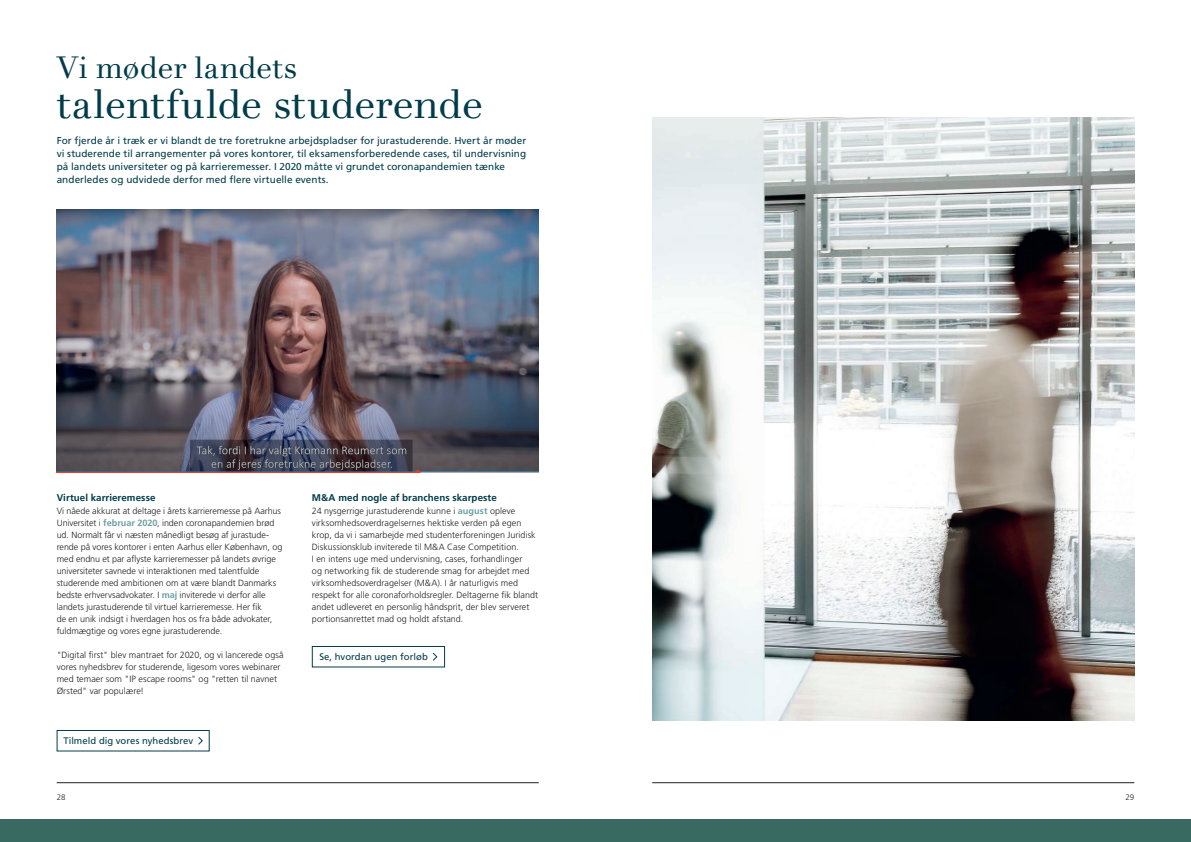
<style>
.page{position:relative;width:1191px;height:842px;background:#fff}
.page>*{position:absolute;margin:0;border:0;box-sizing:border-box;transform-origin:0 0}
.t1{font:40px "Didote Text Pro";letter-spacing:-.02em;color:#003c49}
.t2{font:30px "Didote Text Pro";letter-spacing:-.01em;color:#003c49}
.t3{font:10px/13px "Frutiger LT Std";letter-spacing:.005em;color:#003c49}
.t4{font:700 9.8px "Frutiger LT Std";letter-spacing:.005em;color:#003c49}
.t5{font:9.5px "Frutiger LT Std";letter-spacing:.005em;color:#003c49}
.t6{font:300 9px/12px "Frutiger LT Std";color:#231f20}
.t7{font:300 8px "Frutiger LT Std";color:#231f20}
.s1{font-weight:700;font-size:9.1px;color:#6b9ea5}
</style>
<div class="page">
<hr style="left:652px;top:782px;width:482px;height:1px;background:#231f20">
<hr style="left:57px;top:782px;width:482px;height:1px;background:#231f20">
<img style="left:57px;top:210px;width:482px;height:262px">
<div style="left:0;top:819px;width:1191px;height:23px;background:#386a61"></div>
<img style="left:652px;top:117px;width:482px;height:603px">
<svg style="left:198px;top:736px;width:5px;height:9px"></svg>
<div style="left:57px;top:730px;width:153px;height:21px;border:1px solid #003c49"></div>
<svg style="left:432px;top:652px;width:6px;height:9px"></svg>
<div style="left:312px;top:646px;width:133px;height:21px;border:1px solid #003c49"></div>
<h2 class="t2" style="left:57px;top:50px;width:242px">Vi møder landets</h2>
<h1 class="t1" style="left:57px;top:80px;width:428px">talentfulde studerende</h1>
<p class="t3" style="left:57px;top:134px;width:471px">For fjerde år i træk er vi blandt de tre foretrukne arbejdspladser for jurastuderende. Hvert år møder vi studerende til arrangementer på vores kontorer, til eksamensforberedende cases, til undervisning på landets universiteter og på karrieremesser. I 2020 måtte vi grundet coronapandemien tænke anderledes og udvidede derfor med flere virtuelle events.</p>
<p class="t4" style="left:57px;top:492px;width:100px">Virtuel karrieremesse</p>
<p class="t6" style="left:57px;top:505px;width:227px">Vi nåede akkurat at deltage i årets karrieremesse på Aarhus Universitet i <span class="s1">februar 2020</span>, inden coronapandemien brød ud. Normalt får vi næsten månedligt besøg af jurastude&shy;rende på vores kontorer i enten Aarhus eller København, og med endnu et par aflyste karrieremesser på landets øvrige universiteter savnede vi interaktionen med talentfulde studerende med ambitionen om at være blandt Danmarks bedste erhvervsadvokater. I <span class="s1">maj</span> inviterede vi derfor alle landets jurastuderende til virtuel karrieremesse. Her fik<br>de en unik indsigt i hverdagen hos os fra både advokater, fuldmægtige og vores egne jurastuderende.</p>
<p class="t6" style="left:57px;top:649px;width:228px">"Digital first" blev mantraet for 2020, og vi lancerede også vores nyhedsbrev for studerende, ligesom vores webinarer med temaer som "IP escape rooms" og "retten til navnet Ørsted" var populære!</p>
<p class="t5" style="left:63px;top:735px;width:131px">Tilmeld dig vores nyhedsbrev</p>
<p class="t4" style="left:312px;top:492px;width:186px">M&amp;A med nogle af branchens skarpeste</p>
<p class="t6" style="left:312px;top:505px;width:228px">24 nysgerrige jurastuderende kunne i <span class="s1">august</span> opleve virksomhedsoverdragelsernes hektiske verden på egen krop, da vi i samarbejde med studenterforeningen Juridisk Diskussionsklub inviterede til M&amp;A Case Competition.<br>I en intens uge med undervisning, cases, forhandlinger<br>og networking fik de studerende smag for arbejdet med virksomhedsoverdragelser (M&amp;A). I år naturligvis med respekt for alle coronaforholdsregler. Deltagerne fik blandt andet udleveret en personlig håndsprit, der blev serveret portionsanrettet mad og holdt afstand.</p>
<p class="t5" style="left:319px;top:651px;width:110px">Se, hvordan ugen forløb</p>
<p class="t7" style="left:57px;top:792px;width:10px">28</p>
<p class="t7" style="left:1125px;top:792px;width:10px">29</p>
</div>
